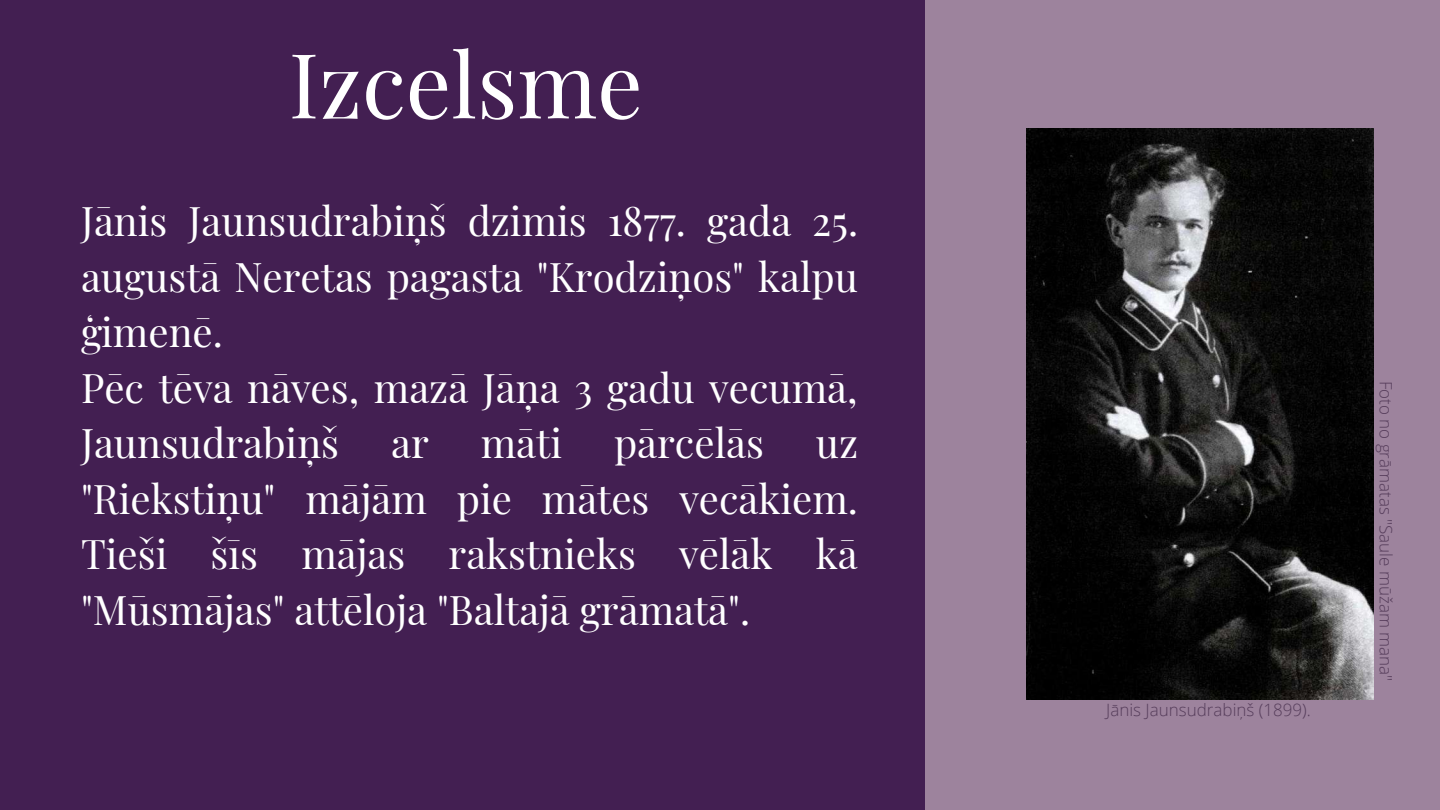
<style>
.page{position:relative;width:1440px;height:810px;background:#431f52}
.page>*{position:absolute;margin:0;border:0;box-sizing:border-box;transform-origin:0 0}
.t1{font:90px "Playfair Display";color:#fff}
.t2{font:40px/55.5px "Playfair Display";color:#fff}
.t3{font:300 17px "Open Sans";color:#563d5b}
</style>
<div class="page">
<div style="left:926px;top:0;width:514px;height:810px;background:#9d839d"></div>
<img style="left:1027px;top:129px;width:346px;height:570px">
<h1 class="t1" style="left:289px;top:21px;width:356px">Izcelsme</h1>
<p class="t2" style="left:81px;top:192px;width:779px">Jānis Jaunsudrabiņš dzimis 1877. gada 25. augustā Neretas pagasta "Krodziņos" kalpu ģimenē.<br>Pēc tēva nāves, mazā Jāņa 3 gadu vecumā,<br>Jaunsudrabiņš</p>
<p class="t2" style="left:391px;top:414px;width:39px">ar</p>
<p class="t2" style="left:481px;top:414px;width:83px">māti</p>
<p class="t2" style="left:614px;top:414px;width:151px">pārcēlās</p>
<p class="t2" style="left:81px;top:414px;width:779px;text-align:justify;text-indent:735px">uz "Riekstiņu" mājām pie mātes vecākiem.<br>Tieši šīs mājas rakstnieks vēlāk kā "Mūsmājas" attēloja "Baltajā grāmatā".</p>
<p class="t3" style="left:1106px;top:697px;width:206px">Jānis Jaunsudrabiņš (1899).</p>
<p class="t3" style="left:1398px;top:381px;width:302px;rotate:90deg">Foto no grāmatas "Saule mūžam mana"</p>
</div>
